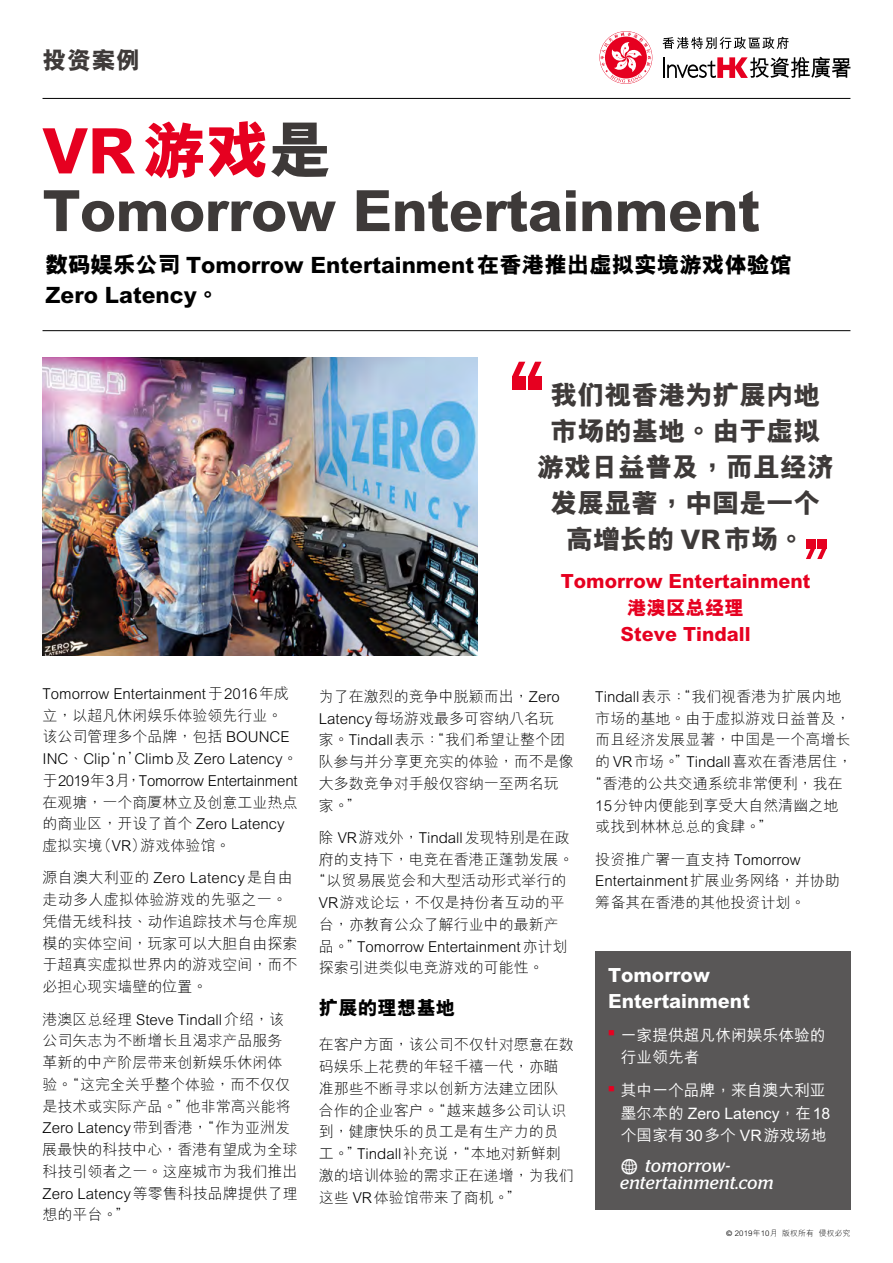
<style>
.page{position:relative;width:893px;height:1263px;background:#fff}
.page>*{position:absolute;margin:0;border:0;box-sizing:border-box;transform-origin:0 0}
.t1{font:800 63px "M Hei HKS";color:#e60020}
.t2{font:800 57px "M Hei HKS";letter-spacing:-.01em;color:#3e3a39}
.t3{font:800 27px/36px "M Hei HKS";color:#3e3a39;text-align:center}
.t4{font:800 24px "M Hei HKS";color:#3e3a39}
.t5{font:800 22.5px/30px "M Hei HKS";color:#000}
.t6{font:800 19.5px/26.7px "M Hei HKS";color:#e60020;text-align:center}
.t7{font:800 19.5px/25.5px "M Hei HKS";color:#fff}
.t8{font:800 19.5px "M Hei HKS";color:#000}
.t9{font:italic 18px/16.5px "Stag";letter-spacing:.02em;color:#fff}
.t10{font:500 15.75px/22.5px "M Hei HKS";color:#fff}
.t11{font:300 15px/21.8px "M Hei HKS";color:#000}
.t12{font:300 7.8px "M Hei HKS";letter-spacing:.02em;color:#000}
.s1{color:#3e3a39}
.s2{font-family:"Modern Pictograms";font-style:normal;font-size:24px}
.s3{font-family:"Frutiger"}
</style>
<div class="page">
<svg style="left:662px;top:37px;width:127px;height:12px"></svg>
<svg style="left:600px;top:32px;width:51px;height:51px"></svg>
<hr style="left:663px;top:57px;width:2px;height:21px;background:#000">
<svg style="left:667px;top:57px;width:183px;height:21px"></svg>
<hr style="left:43px;top:98px;width:807px;height:1px;background:#000">
<hr style="left:43px;top:330px;width:807px;height:1px;background:#000">
<div style="left:817px;top:539px;width:10px;height:9px;background:#e60020"></div>
<div style="left:806px;top:539px;width:9px;height:9px;background:#e60020"></div>
<svg style="left:806px;top:548px;width:21px;height:11px"></svg>
<div style="left:595px;top:951px;width:255px;height:259px;background:#595757"></div>
<div style="left:512px;top:377px;width:14px;height:13px;background:#e60020"></div>
<div style="left:528px;top:377px;width:14px;height:13px;background:#e60020"></div>
<svg style="left:512px;top:362px;width:29px;height:15px"></svg>
<img style="left:43px;top:357px;width:435px;height:299px">
<h3 class="t4" style="left:43px;top:44px;width:99px">投資案例</h3>
<h1 class="t1" style="left:43px;top:108px;width:291px">VR遊戲<span class="s1">是</span></h1>
<h2 class="t2" style="left:43px;top:172px;width:719px">Tomorrow Entertainment</h2>
<h3 class="t5" style="left:46px;top:250px;width:748px">數碼娛樂公司 Tomorrow Entertainment在香港推出虛擬實境遊戲體驗館<br>Zero Latency。</h3>
<h3 class="t3" style="left:537px;top:377px;width:298px">我們視香港為擴展內地市場的基地。由於虛擬遊戲日益普及，而且經濟發展顯著，中國是一個高增長的 VR市場。</h3>
<p class="t11" style="left:43px;top:682px;width:257px">Tomorrow Entertainment於2016年成立，以超凡休閒娛樂體驗領先行業。該公司管理多個品牌，包括 BOUNCE<br>INC、Clip‘n’Climb及 Zero Latency。於2019年3月，Tomorrow Entertainment在觀塘，一個商廈林立及創意工業熱點的商業區，開設了首個 Zero Latency虛擬實境（VR）遊戲體驗館。</p>
<p class="t11" style="left:43px;top:866px;width:256px">源自澳大利亞的 Zero Latency是自由走動多人虛擬體驗遊戲的先驅之一。憑借無線科技、動作追蹤技術與倉庫規模的實體空間，玩家可以大膽自由探索於超真實虛擬世界內的遊戲空間，而不必擔心現實牆壁的位置。</p>
<p class="t11" style="left:43px;top:1008px;width:257px">港澳區總經理 Steve Tindall介紹，該公司矢志為不斷增長且渴求產品服務革新的中產階層帶來創新娛樂休閒體驗。“這完全關乎整個體驗，而不僅僅是技術或實際產品。”他非常高興能將<br>Zero Latency帶到香港，“作為亞洲發展最快的科技中心，香港有望成為全球科技引領者之一。這座城市為我們推出<br>Zero Latency等零售科技品牌提供了理想的平台。”</p>
<h3 class="t6" style="left:561px;top:567px;width:251px">Tomorrow Entertainment港澳區總經理<br>Steve Tindall</h3>
<p class="t11" style="left:319px;top:685px;width:256px">為了在激烈的競爭中脫穎而出，Zero<br>Latency每場遊戲最多可容納八名玩<br>家。Tindall表示：“我們希望讓整個團隊參與並分享更充實的體驗，而不是像大多數競爭對手般僅容納一至兩名玩家。”</p>
<p class="t11" style="left:319px;top:826px;width:252px">除 VR遊戲外，Tindall發現特別是在政</p>
<p class="t11" style="left:319px;top:848px;width:256px">府的支持下，電競在香港正蓬勃發展。</p>
<p class="t11" style="left:311px;top:869px;width:256px">“以貿易展覽會和大型活動形式舉行的</p>
<p class="t11" style="left:319px;top:891px;width:248px">VR遊戲論壇，不僅是持份者互動的平</p>
<p class="t11" style="left:319px;top:913px;width:241px">台，亦教育公眾了解行業中的最新產</p>
<p class="t11" style="left:319px;top:935px;width:250px">品。”Tomorrow Entertainment亦計劃</p>
<p class="t11" style="left:319px;top:956px;width:226px">探索引進類似電競遊戲的可能性。</p>
<h3 class="t8" style="left:319px;top:994px;width:138px">擴展的理想基地</h3>
<p class="t11" style="left:319px;top:1033px;width:256px">在客戶方面，該公司不僅針對願意在數碼娛樂上花費的年輕千禧一代，亦瞄準那些不斷尋求以創新方法建立團隊合作的企業客戶。“越來越多公司認識到，健康快樂的員工是有生產力的員工。”Tindall補充說，“本地對新鮮刺激的培訓體驗的需求正在遞增，為我們這些 VR體驗館帶來了商機。”</p>
<p class="t11" style="left:595px;top:685px;width:248px">Tindall表示：“我們視香港為擴展內地</p>
<p class="t11" style="left:595px;top:706px;width:256px">市場的基地。由於虛擬遊戲日益普及，</p>
<p class="t11" style="left:595px;top:728px;width:256px">而且經濟發展顯著，中國是一個高增長</p>
<p class="t11" style="left:595px;top:750px;width:259px">的 VR市場。”Tindall喜歡在香港居住，</p>
<p class="t11" style="left:588px;top:772px;width:256px">“香港的公共交通系統非常便利，我在</p>
<p class="t11" style="left:595px;top:793px;width:245px">15分鐘內便能到享受大自然清幽之地</p>
<p class="t11" style="left:595px;top:815px;width:179px">或找到林林總總的食肆。”</p>
<p class="t11" style="left:595px;top:848px;width:246px">投資推廣署一直支持 Tomorrow<br>Entertainment擴展業務網絡，並協助籌備其在香港的其他投資計劃。</p>
<h3 class="t7" style="left:608px;top:962px;width:143px">Tomorrow<br>Entertainment</h3>
<p class="t10" style="left:621px;top:1022px;width:206px;text-indent:-13px"><sup>■</sup> 一家提供超凡休閒娛樂體驗的行業領先者</p>
<p class="t10" style="left:621px;top:1078px;width:211px;text-indent:-13px"><sup>■</sup> 其中一個品牌，來自澳大利亞墨爾本的 Zero Latency，在18個國家有30多個 VR遊戲場地</p>
<p class="t9" style="left:620px;top:1157px;width:155px"><span class="s2">w</span> tomorrow&shy;entertainment.com</p>
<p class="t12" style="left:726px;top:1227px;width:126px"><span class="s3">©</span> 2019年10月 版權所有 侵權必究</p>
</div>
